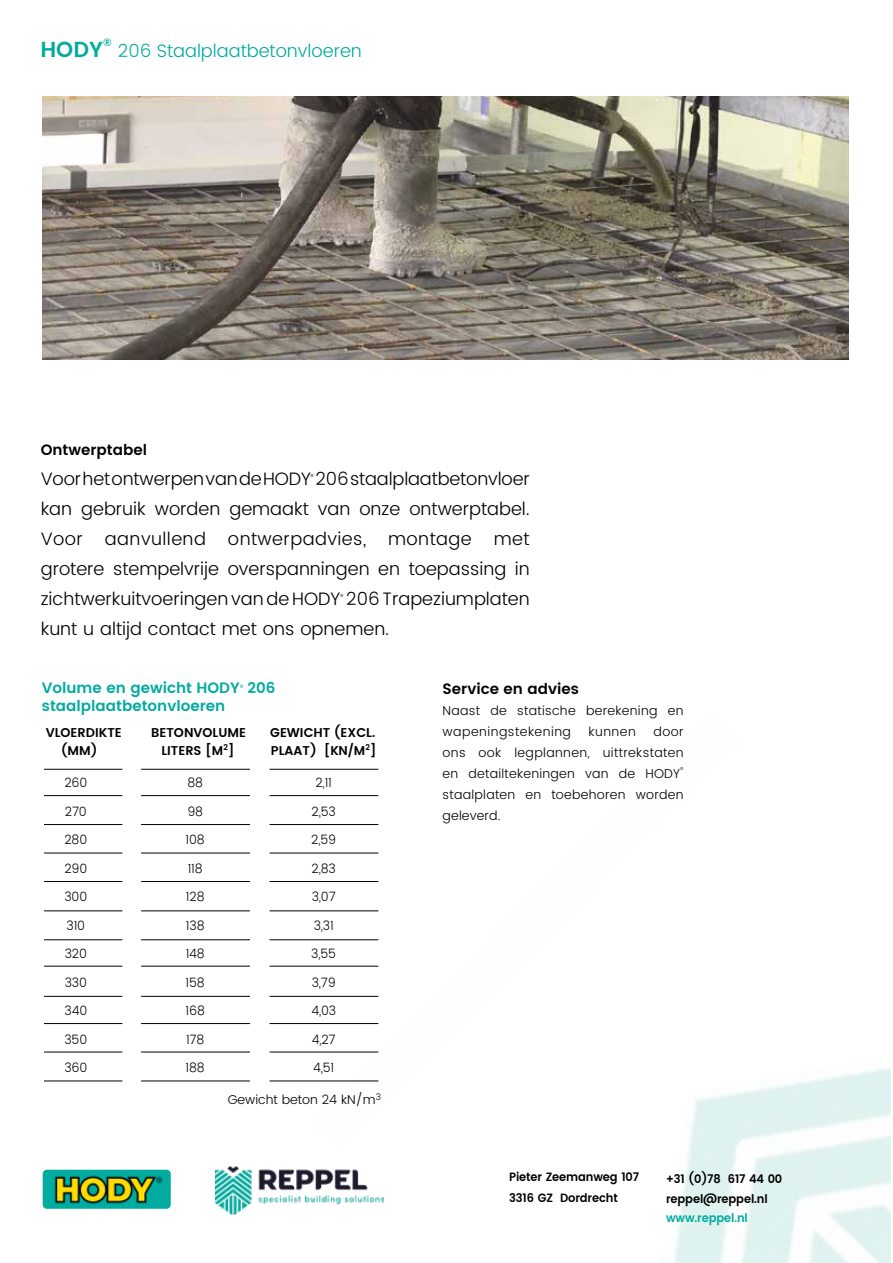
<style>
.page{position:relative;width:893px;height:1263px;background:#fff}
.page>*{position:absolute;margin:0;border:0;box-sizing:border-box;transform-origin:0 0}
.t1{font:600 21.75px "Poppins";color:#00aba0}
.t2{font:300 18px/30px "Poppins";color:#000;text-align:justify}
.t3{font:300 18px "Poppins";color:#00aba0}
.t4{font:600 15px "Poppins";color:#00aba0}
.t5{font:600 15px "Poppins";color:#000}
.t6{font:300 12.75px/21px "Poppins";letter-spacing:.02em;color:#000}
.t7{font:600 12.75px "Poppins";color:#000}
.t8{font:300 12.75px "Poppins";color:#000}
.t9{font:600 12px/21px "Poppins";letter-spacing:-.01em;color:#000;scale:.95 1}
.t10{font:600 12px "Poppins";letter-spacing:-.01em;color:#00aba0;scale:.95 1}
.t11{font:600 10.5px "Poppins";color:#00aba0}
.t12{font:600 4.8px "Poppins";color:#00aba0}
.t13{font:4.35px "Poppins";color:#000}
</style>
<div class="page">
<svg style="left:325px;top:768px;width:566px;height:495px"></svg>
<img style="left:43px;top:96px;width:806px;height:264px">
<hr style="left:44px;top:769px;width:78px;height:1px;background:#000">
<hr style="left:44px;top:795px;width:78px;height:1px;background:#000">
<hr style="left:44px;top:824px;width:78px;height:1px;background:#000">
<hr style="left:141px;top:769px;width:109px;height:1px;background:#000">
<hr style="left:141px;top:795px;width:109px;height:1px;background:#000">
<hr style="left:141px;top:824px;width:109px;height:1px;background:#000">
<hr style="left:270px;top:769px;width:108px;height:1px;background:#000">
<hr style="left:270px;top:795px;width:108px;height:1px;background:#000">
<hr style="left:270px;top:824px;width:108px;height:1px;background:#000">
<hr style="left:44px;top:853px;width:78px;height:1px;background:#000">
<hr style="left:44px;top:881px;width:78px;height:1px;background:#000">
<hr style="left:141px;top:853px;width:109px;height:1px;background:#000">
<hr style="left:141px;top:881px;width:109px;height:1px;background:#000">
<hr style="left:270px;top:853px;width:108px;height:1px;background:#000">
<hr style="left:270px;top:881px;width:108px;height:1px;background:#000">
<hr style="left:44px;top:910px;width:78px;height:1px;background:#000">
<hr style="left:44px;top:939px;width:78px;height:1px;background:#000">
<hr style="left:141px;top:910px;width:109px;height:1px;background:#000">
<hr style="left:141px;top:939px;width:109px;height:1px;background:#000">
<hr style="left:270px;top:910px;width:108px;height:1px;background:#000">
<hr style="left:270px;top:939px;width:108px;height:1px;background:#000">
<hr style="left:44px;top:966px;width:78px;height:1px;background:#000">
<hr style="left:44px;top:996px;width:78px;height:1px;background:#000">
<hr style="left:141px;top:966px;width:109px;height:1px;background:#000">
<hr style="left:141px;top:996px;width:109px;height:1px;background:#000">
<hr style="left:270px;top:966px;width:108px;height:1px;background:#000">
<hr style="left:270px;top:996px;width:108px;height:1px;background:#000">
<hr style="left:44px;top:1023px;width:78px;height:1px;background:#000">
<hr style="left:44px;top:1052px;width:78px;height:1px;background:#000">
<hr style="left:44px;top:1081px;width:78px;height:1px;background:#000">
<hr style="left:141px;top:1023px;width:109px;height:1px;background:#000">
<hr style="left:141px;top:1052px;width:109px;height:1px;background:#000">
<hr style="left:141px;top:1081px;width:109px;height:1px;background:#000">
<hr style="left:270px;top:1023px;width:108px;height:1px;background:#000">
<hr style="left:270px;top:1052px;width:108px;height:1px;background:#000">
<hr style="left:270px;top:1081px;width:108px;height:1px;background:#000">
<div style="left:43px;top:1170px;width:128px;height:39px;background:#00aba0;border-radius:4px"></div>
<img style="left:54px;top:1175px;width:109px;height:29px">
<img style="left:215px;top:1167px;width:169px;height:47px">
<h1 class="t1" style="left:40px;top:33px;width:64px">HODY</h1>
<p class="t11" style="left:103px;top:35px;width:10px">®</p>
<h2 class="t3" style="left:118px;top:38px;width:245px">206 Staalplaatbetonvloeren</h2>
<p class="t5" style="left:41px;top:438px;width:108px">Ontwerptabel</p>
<h2 class="t2" style="left:41px;top:464px;width:490px">Voor het ontwerpen van de HODY 206 staalplaatbetonvloer</h2>
<p class="t13" style="left:311px;top:472px;width:5px">®</p>
<h2 class="t2" style="left:41px;top:494px;width:491px">kan gebruik worden gemaakt van onze ontwerptabel.<br>Voor aanvullend ontwerpadvies, montage met grotere stempelvrije overspanningen en toepassing in zichtwerkuitvoeringen van de HODY 206 Trapeziumplaten</h2>
<p class="t13" style="left:340px;top:592px;width:5px">®</p>
<h2 class="t2" style="left:41px;top:614px;width:350px">kunt u altijd contact met ons opnemen.</h2>
<p class="t4" style="left:42px;top:677px;width:199px">Volume en gewicht HODY</p>
<p class="t12" style="left:240px;top:682px;width:5px">®</p>
<p class="t4" style="left:248px;top:677px;width:29px">206</p>
<p class="t4" style="left:42px;top:695px;width:185px">staalplaatbetonvloeren</p>
<p class="t7" style="left:46px;top:723px;width:78px">VLOERDIKTE</p>
<p class="t7" style="left:151px;top:723px;width:96px">BETONVOLUME</p>
<p class="t7" style="left:270px;top:723px;width:107px">GEWICHT (EXCL.</p>
<p class="t7" style="left:61px;top:741px;width:38px">(MM)</p>
<p class="t7" style="left:161px;top:741px;width:74px">LITERS [M<sup>2</sup>]</p>
<p class="t7" style="left:271px;top:741px;width:107px">PLAAT) [KN/M<sup>2</sup>]</p>
<p class="t6" style="left:64px;top:773px;width:24px">260</p>
<p class="t6" style="left:65px;top:801px;width:23px">270</p>
<p class="t6" style="left:64px;top:830px;width:24px">280</p>
<p class="t6" style="left:64px;top:858px;width:24px">290</p>
<p class="t6" style="left:64px;top:887px;width:24px">300</p>
<p class="t6" style="left:67px;top:915px;width:20px">310</p>
<p class="t6" style="left:65px;top:944px;width:24px">320</p>
<p class="t6" style="left:65px;top:972px;width:24px">330</p>
<p class="t6" style="left:65px;top:1001px;width:24px">340</p>
<p class="t6" style="left:64px;top:1029px;width:24px">350</p>
<p class="t6" style="left:64px;top:1058px;width:25px">360</p>
<p class="t6" style="left:187px;top:773px;width:17px">88</p>
<p class="t6" style="left:187px;top:801px;width:17px">98</p>
<p class="t6" style="left:186px;top:830px;width:21px">108</p>
<p class="t6" style="left:188px;top:858px;width:17px">118</p>
<p class="t6" style="left:186px;top:887px;width:20px">128</p>
<p class="t6" style="left:186px;top:915px;width:20px">138</p>
<p class="t6" style="left:186px;top:944px;width:21px">148</p>
<p class="t6" style="left:186px;top:972px;width:21px">158</p>
<p class="t6" style="left:186px;top:1001px;width:21px">168</p>
<p class="t6" style="left:186px;top:1029px;width:20px">178</p>
<p class="t6" style="left:186px;top:1058px;width:21px">188</p>
<p class="t6" style="left:315px;top:773px;width:18px">2,11</p>
<p class="t6" style="left:312px;top:801px;width:26px">2,53</p>
<p class="t6" style="left:311px;top:830px;width:26px">2,59</p>
<p class="t6" style="left:312px;top:858px;width:26px">2,83</p>
<p class="t6" style="left:312px;top:887px;width:25px">3,07</p>
<p class="t6" style="left:314px;top:915px;width:22px">3,31</p>
<p class="t6" style="left:311px;top:944px;width:26px">3,55</p>
<p class="t6" style="left:312px;top:972px;width:26px">3,79</p>
<p class="t6" style="left:311px;top:1001px;width:26px">4,03</p>
<p class="t6" style="left:312px;top:1029px;width:25px">4,27</p>
<p class="t6" style="left:313px;top:1058px;width:23px">4,51</p>
<p class="t8" style="left:228px;top:1091px;width:155px">Gewicht beton 24 kN/m<sup>3</sup></p>
<p class="t5" style="left:443px;top:677px;width:138px">Service en advies</p>
<p class="t6" style="left:443px;top:700px;width:242px">Naast de statische berekening en wapeningstekening</p>
<p class="t6" style="left:443px;top:721px;width:243px;text-align:justify;text-indent:211px">door ons ook legplannen, uittrekstaten en detailtekeningen van de HODY</p>
<p class="t6" style="left:589px;top:721px;width:49px">kunnen</p>
<p class="t13" style="left:680px;top:765px;width:5px">®</p>
<p class="t6" style="left:443px;top:784px;width:242px">staalplaten en toebehoren worden geleverd.</p>
<p class="t9" style="left:509px;top:1166px;width:138px">Pieter Zeemanweg 107<br>3316 GZ Dordrecht</p>
<p class="t9" style="left:666px;top:1169px;width:124px;line-height:19.6px">+31 (0)78 617 44 00 reppel@reppel.nl</p>
<p class="t10" style="left:666px;top:1209px;width:88px">www.reppel.nl</p>
</div>
